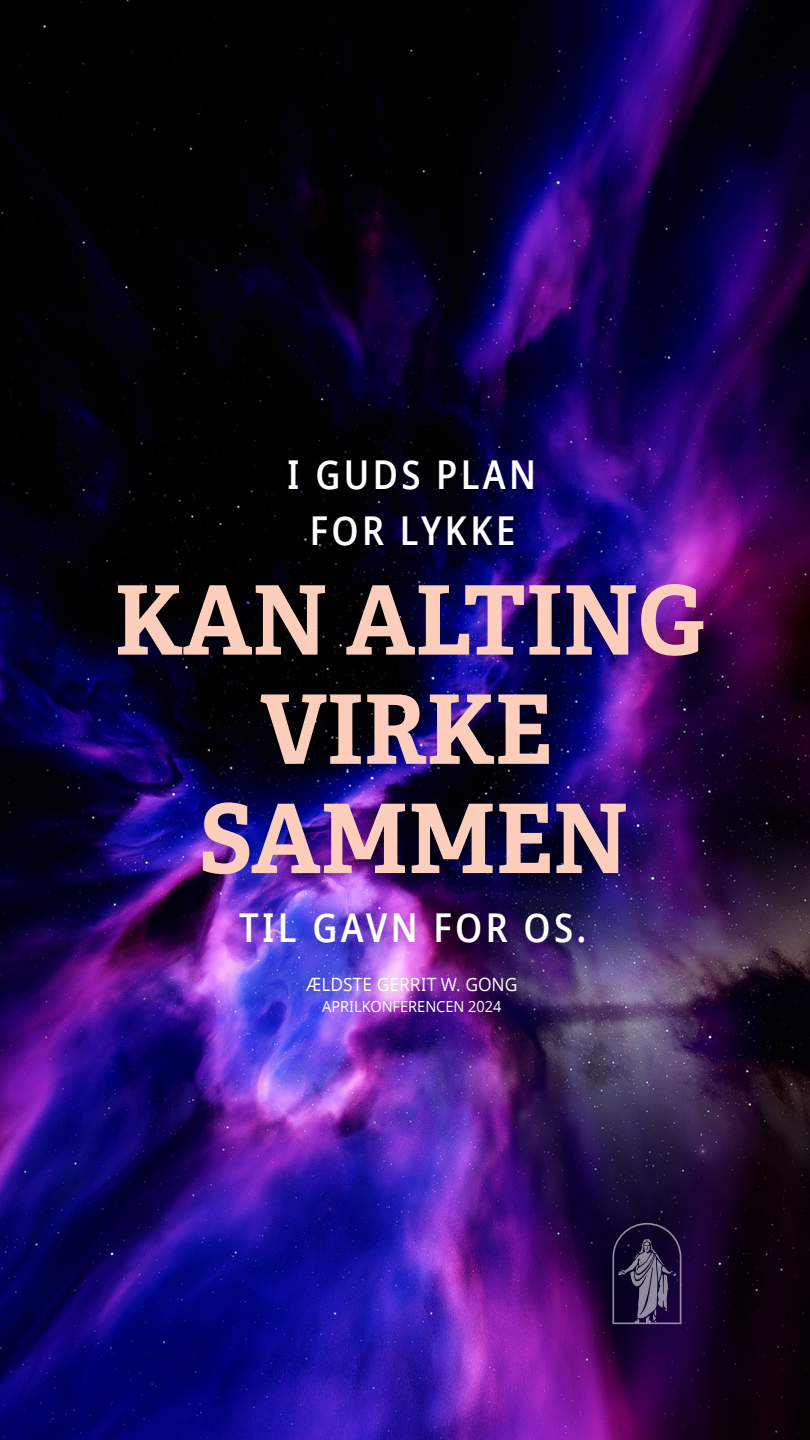
<style>
.page{position:relative;width:810px;height:1440px;background:#fff}
.page>*{position:absolute;margin:0;border:0;box-sizing:border-box;transform-origin:0 0}
.artcl8_p1_figure_image_aside_quote_first{font:700 95.85px/109.2px "Helam Slablds Lat";color:#fccebb;text-align:center;scale:.95 1}
.artcl8_p1_figure_image_aside_quote_first-2{font:600 39.75px/56.2px "Dots Solid Condlds Lat";letter-spacing:.09em;color:#fff;text-align:center;scale:.95 1}
.artcl8_p1_figure_image_aside_quote_citat{font:18.38px "Dots Solidlds Lat";color:#fff;scale:.95 1}
.small_para_white{font:15.3px "Dots Solidlds Lat";color:#fff;scale:.95 1}
</style>
<div class="page">
<img style="left:0;top:0;width:810px;height:1440px">
<div style="left:99px;top:442px;width:623px;height:589px;background:#000;opacity:.25"></div>
<svg style="left:612px;top:1223px;width:69px;height:101px;background:#352b4c"></svg>
<p class="artcl8_p1_figure_image_aside_quote_first-2" style="left:287px;top:447px;width:264px">I GUDS PLAN<br>FOR LYKKE</p>
<p class="artcl8_p1_figure_image_aside_quote_first" style="left:115px;top:564px;width:622px">KAN ALTING<br>VIRKE<br>SAMMEN</p>
<p class="artcl8_p1_figure_image_aside_quote_first-2" style="left:239px;top:900px;width:367px">TIL GAVN FOR OS.</p>
<p class="artcl8_p1_figure_image_aside_quote_citat" style="left:306px;top:971px;width:224px">ÆLDSTE GERRIT W. GONG</p>
<p class="small_para_white" style="left:322px;top:995px;width:190px">APRILKONFERENCEN 2024</p>
</div>
